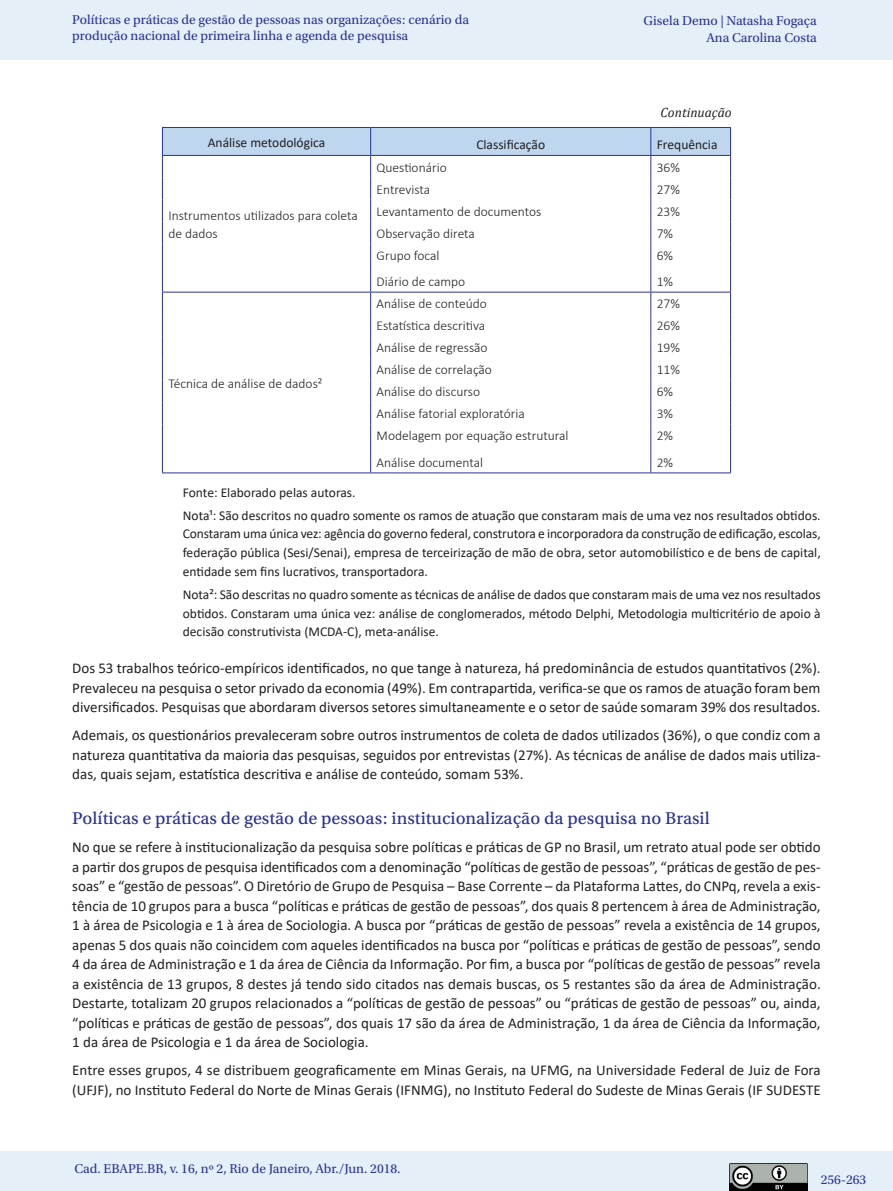
<style>
.page{position:relative;width:893px;height:1191px;background:#fff}
.page>*{position:absolute;margin:0;border:0;box-sizing:border-box;transform-origin:0 0}
._07_2_sub2{font:18px "Utopia Std Capt";color:#2b3393}
._06_0_texto{font:15px/19.5px "Calibri";color:#231f20;text-align:justify}
._08_2_tabela_fonte{font:13.5px/18.8px "Calibri";color:#231f20;text-align:justify}
._08_2_tabela_texto_1{font:300 13.5px/18px "Calibri";color:#231f20}
.t1{font:13.5px/16.5px "Utopia Std";color:#2b3393}
._08_2_tabela_gargant{font:13.5px "Calibri";color:#231f20}
._08_2_tabela_titulo{font:italic 13.5px "Cambria";color:#231f20}
</style>
<div class="page">
<div style="left:0;top:1151px;width:893px;height:40px;background:#e4eff8"></div>
<img style="left:730px;top:1163px;width:77px;height:27px">
<div style="left:0;top:0;width:893px;height:60px;background:#e4eff8"></div>
<hr style="left:162px;top:292px;width:209px;height:1px;background:#2b3393">
<hr style="left:162px;top:472px;width:209px;height:1px;background:#2b3393">
<hr style="left:371px;top:292px;width:280px;height:1px;background:#2b3393">
<hr style="left:651px;top:292px;width:80px;height:1px;background:#2b3393">
<hr style="left:371px;top:472px;width:280px;height:1px;background:#2b3393">
<hr style="left:651px;top:472px;width:80px;height:1px;background:#2b3393">
<hr style="left:162px;top:243px;width:1px;height:49px;background:#2b3393">
<svg style="left:162px;top:292px;width:1px;height:132px"></svg>
<hr style="left:162px;top:424px;width:1px;height:48px;background:#2b3393">
<hr style="left:730px;top:243px;width:1px;height:49px;background:#2b3393">
<svg style="left:730px;top:292px;width:1px;height:132px"></svg>
<hr style="left:730px;top:424px;width:1px;height:48px;background:#2b3393">
<svg style="left:162px;top:127px;width:569px;height:116px"></svg>
<hr style="left:370px;top:243px;width:1px;height:49px;background:#2b3393">
<hr style="left:650px;top:243px;width:1px;height:49px;background:#2b3393">
<svg style="left:370px;top:292px;width:1px;height:132px"></svg>
<svg style="left:650px;top:292px;width:1px;height:132px"></svg>
<hr style="left:370px;top:424px;width:1px;height:48px;background:#2b3393">
<hr style="left:650px;top:424px;width:1px;height:48px;background:#2b3393">
<p class="t1" style="left:72px;top:11px;width:398px">Políticas e práticas de gestão de pessoas nas organizações: cenário da produção nacional de primeira linha e agenda de pesquisa</p>
<p class="t1" style="left:644px;top:13px;width:175px;text-align:right">Gisela Demo | Natasha Fogaça<br>Ana Carolina Costa</p>
<p class="_08_2_tabela_titulo" style="left:660px;top:103px;width:73px">Continuação</p>
<p class="_08_2_tabela_gargant" style="left:208px;top:133px;width:119px">Análise metodológica</p>
<p class="_08_2_tabela_gargant" style="left:476px;top:136px;width:70px">Classificação</p>
<p class="_08_2_tabela_gargant" style="left:657px;top:136px;width:62px">Frequência</p>
<p class="_08_2_tabela_texto_1" style="left:168px;top:206px;width:191px">Instrumentos utilizados para coleta de dados</p>
<p class="_08_2_tabela_texto_1" style="left:168px;top:374px;width:156px">Técnica de análise de dados²</p>
<p class="_08_2_tabela_texto_1" style="left:377px;top:158px;width:72px">Questionário</p>
<p class="_08_2_tabela_texto_1" style="left:657px;top:158px;width:25px">36%</p>
<p class="_08_2_tabela_texto_1" style="left:377px;top:180px;width:55px">Entrevista</p>
<p class="_08_2_tabela_texto_1" style="left:657px;top:180px;width:25px">27%</p>
<p class="_08_2_tabela_texto_1" style="left:377px;top:202px;width:166px">Levantamento de documentos</p>
<p class="_08_2_tabela_texto_1" style="left:657px;top:202px;width:25px">23%</p>
<p class="_08_2_tabela_texto_1" style="left:377px;top:224px;width:100px">Observação direta</p>
<p class="_08_2_tabela_texto_1" style="left:657px;top:224px;width:18px">7%</p>
<p class="_08_2_tabela_texto_1" style="left:377px;top:246px;width:64px">Grupo focal</p>
<p class="_08_2_tabela_texto_1" style="left:377px;top:272px;width:90px">Diário de campo</p>
<p class="_08_2_tabela_texto_1" style="left:657px;top:246px;width:18px">6%</p>
<p class="_08_2_tabela_texto_1" style="left:657px;top:272px;width:18px">1%</p>
<p class="_08_2_tabela_texto_1" style="left:377px;top:294px;width:112px">Análise de conteúdo</p>
<p class="_08_2_tabela_texto_1" style="left:657px;top:294px;width:25px">27%</p>
<p class="_08_2_tabela_texto_1" style="left:377px;top:317px;width:110px">Estatística descritiva</p>
<p class="_08_2_tabela_texto_1" style="left:657px;top:317px;width:25px">26%</p>
<p class="_08_2_tabela_texto_1" style="left:377px;top:339px;width:113px">Análise de regressão</p>
<p class="_08_2_tabela_texto_1" style="left:657px;top:339px;width:25px">19%</p>
<p class="_08_2_tabela_texto_1" style="left:377px;top:361px;width:117px">Análise de correlação</p>
<p class="_08_2_tabela_texto_1" style="left:657px;top:361px;width:25px">11%</p>
<p class="_08_2_tabela_texto_1" style="left:377px;top:383px;width:105px">Análise do discurso</p>
<p class="_08_2_tabela_texto_1" style="left:657px;top:383px;width:18px">6%</p>
<p class="_08_2_tabela_texto_1" style="left:377px;top:405px;width:150px">Análise fatorial exploratória</p>
<p class="_08_2_tabela_texto_1" style="left:657px;top:405px;width:18px">3%</p>
<p class="_08_2_tabela_texto_1" style="left:377px;top:427px;width:193px">Modelagem por equação estrutural</p>
<p class="_08_2_tabela_texto_1" style="left:377px;top:453px;width:108px">Análise documental</p>
<p class="_08_2_tabela_texto_1" style="left:657px;top:427px;width:18px">2%</p>
<p class="_08_2_tabela_texto_1" style="left:657px;top:453px;width:18px">2%</p>
<p class="_08_2_tabela_fonte" style="left:183px;top:482px;width:174px">Fonte: Elaborado pelas autoras.</p>
<p class="_08_2_tabela_fonte" style="left:183px;top:505px;width:639px">Nota¹: São descritos no quadro somente os ramos de atuação que constaram mais de uma vez nos resultados obtidos.<br>Constaram uma única vez: agência do governo federal, construtora e incorporadora da construção de edificação, escolas, federação pública (Sesi/Senai), empresa de terceirização de mão de obra, setor automobilístico e de bens de capital, entidade sem fins lucrativos, transportadora.</p>
<p class="_08_2_tabela_fonte" style="left:183px;top:585px;width:639px">Nota²: São descritas no quadro somente as técnicas de análise de dados que constaram mais de uma vez nos resultados obtidos. Constaram uma única vez: análise de conglomerados, método Delphi, Metodologia multicritério de apoio à decisão construtivista (MCDA-C), meta-análise.</p>
<p class="_06_0_texto" style="left:72px;top:658px;width:750px">Dos 53 trabalhos teórico-empíricos identificados, no que tange à natureza, há predominância de estudos quantitativos (2%).<br>Prevaleceu na pesquisa o setor privado da economia (49%). Em contrapartida, verifica-se que os ramos de atuação foram bem diversificados. Pesquisas que abordaram diversos setores simultaneamente e o setor de saúde somaram 39% dos resultados.</p>
<p class="_06_0_texto" style="left:72px;top:725px;width:750px">Ademais, os questionários prevaleceram sobre outros instrumentos de coleta de dados utilizados (36%), o que condiz com a natureza quantitativa da maioria das pesquisas, seguidos por entrevistas (27%). As técnicas de análise de dados mais utiliza&shy;das, quais sejam, estatística descritiva e análise de conteúdo, somam 53%.</p>
<p class="_07_2_sub2" style="left:72px;top:808px;width:639px">Políticas e práticas de gestão de pessoas: institucionalização da pesquisa no Brasil</p>
<p class="_06_0_texto" style="left:72px;top:837px;width:750px">No que se refere à institucionalização da pesquisa sobre políticas e práticas de GP no Brasil, um retrato atual pode ser obtido a partir dos grupos de pesquisa identificados com a denominação “políticas de gestão de pessoas”, “práticas de gestão de pes&shy;soas” e “gestão de pessoas”. O Diretório de Grupo de Pesquisa – Base Corrente – da Plataforma Lattes, do CNPq, revela a exis&shy;tência de 10 grupos para a busca “políticas e práticas de gestão de pessoas”, dos quais 8 pertencem à área de Administração, 1 à área de Psicologia e 1 à área de Sociologia. A busca por “práticas de gestão de pessoas” revela a existência de 14 grupos, apenas 5 dos quais não coincidem com aqueles identificados na busca por “políticas e práticas de gestão de pessoas”, sendo 4 da área de Administração e 1 da área de Ciência da Informação. Por fim, a busca por “políticas de gestão de pessoas” revela a existência de 13 grupos, 8 destes já tendo sido citados nas demais buscas, os 5 restantes são da área de Administração.<br>Destarte, totalizam 20 grupos relacionados a “políticas de gestão de pessoas” ou “práticas de gestão de pessoas” ou, ainda, “políticas e práticas de gestão de pessoas”, dos quais 17 são da área de Administração, 1 da área de Ciência da Informação, 1 da área de Psicologia e 1 da área de Sociologia.</p>
<p class="_06_0_texto" style="left:72px;top:1060px;width:750px">Entre esses grupos, 4 se distribuem geograficamente em Minas Gerais, na UFMG, na Universidade Federal de Juiz de Fora (UFJF), no Instituto Federal do Norte de Minas Gerais (IFNMG), no Instituto Federal do Sudeste de Minas Gerais (IF SUDESTE</p>
<p class="t1" style="left:74px;top:1160px;width:328px">Cad. EBAPE.BR, v. 16, nº 2, Rio de Janeiro, Abr./Jun. 2018.</p>
<p class="t1" style="left:821px;top:1171px;width:47px">256-263</p>
</div>
